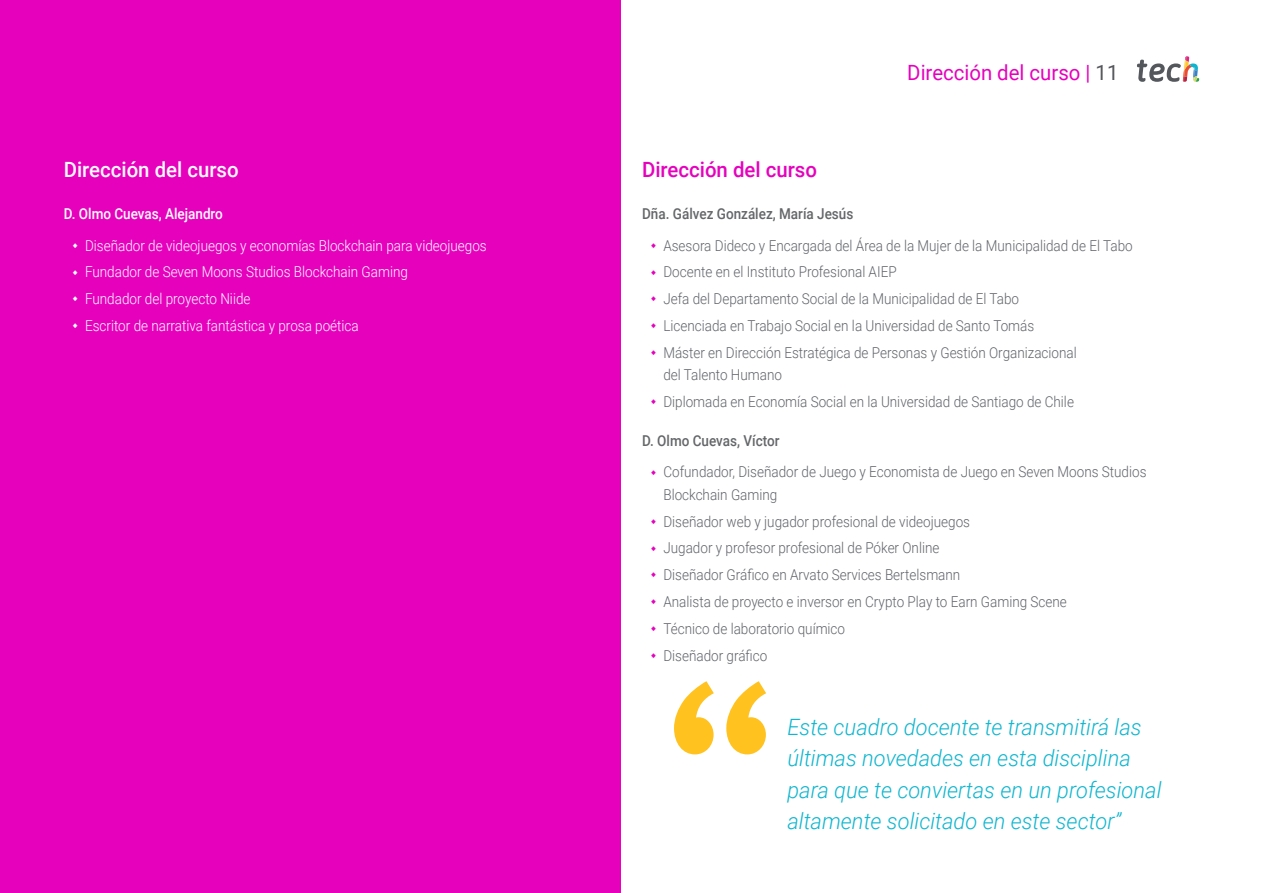
<style>
.page{position:relative;width:1263px;height:893px;background:#fff}
.page>*{position:absolute;margin:0;border:0;box-sizing:border-box;transform-origin:0 0}
.t1{font:italic 300 22.5px/31.5px "Roboto";color:#0fb6cf}
.t2{font:21px "Roboto";color:#e602bd}
.t3{font:500 21px "Roboto";color:#fffbff}
.t4{font:500 21px "Roboto";color:#e602bd}
.t5{font:300 15px/26.7px "Roboto";color:#61646a;scale:.9 1}
.t6{font:300 15px/26.7px "Roboto";color:#fff;scale:.9 1}
.t7{font:500 15px "Roboto";color:#646669;scale:.9 1}
.t8{font:500 15px "Roboto";color:#fff;scale:.9 1}
.s1{color:#54565a}
</style>
<div class="page">
<div style="left:0;top:0;width:621px;height:893px;background:#e602bd"></div>
<svg style="left:674px;top:681px;width:92px;height:73px"></svg>
<svg style="left:1137px;top:56px;width:62px;height:26px"></svg>
<h2 class="t3" style="left:64px;top:154px;width:176px">Dirección del curso</h2>
<h2 class="t4" style="left:642px;top:154px;width:176px">Dirección del curso</h2>
<h2 class="t2" style="left:907px;top:57px;width:213px">Dirección del curso | <span class="s1">11</span></h2>
<p class="t8" style="left:64px;top:203px;width:178px">D. Olmo Cuevas, Alejandro</p>
<p class="t6" style="left:85px;top:231px;width:448px">Diseñador de videojuegos y economías Blockchain para videojuegos Fundador de Seven Moons Studios Blockchain Gaming<br>Fundador del proyecto Niide<br>Escritor de narrativa fantástica y prosa poética</p>
<p class="t7" style="left:642px;top:203px;width:236px">Dña. Gálvez González, María Jesús</p>
<p class="t5" style="left:663px;top:231px;width:523px">Asesora Dideco y Encargada del Área de la Mujer de la Municipalidad de El Tabo Docente en el Instituto Profesional AIEP<br>Jefa del Departamento Social de la Municipalidad de El Tabo<br>Licenciada en Trabajo Social en la Universidad de Santo Tomás<br>Máster en Dirección Estratégica de Personas y Gestión Organizacional</p>
<p class="t5" style="left:663px;top:361px;width:458px">del Talento Humano<br>Diplomada en Economía Social en la Universidad de Santiago de Chile</p>
<p class="t7" style="left:642px;top:430px;width:154px">D. Olmo Cuevas, Víctor</p>
<p class="t5" style="left:663px;top:460px;width:538px;line-height:22.5px">Cofundador, Diseñador de Juego y Economista de Juego en Seven Moons Studios<br>Blockchain Gaming</p>
<p class="t5" style="left:663px;top:507px;width:450px">Diseñador web y jugador profesional de videojuegos<br>Jugador y profesor profesional de Póker Online<br>Diseñador Gráfico en Arvato Services Bertelsmann<br>Analista de proyecto e inversor en Crypto Play to Earn Gaming Scene Técnico de laboratorio químico<br>Diseñador gráfico</p>
<h1 class="t1" style="left:787px;top:710px;width:376px">Este cuadro docente te transmitirá las últimas novedades en esta disciplina para que te conviertas en un profesional altamente solicitado en este sector”</h1>
</div>
